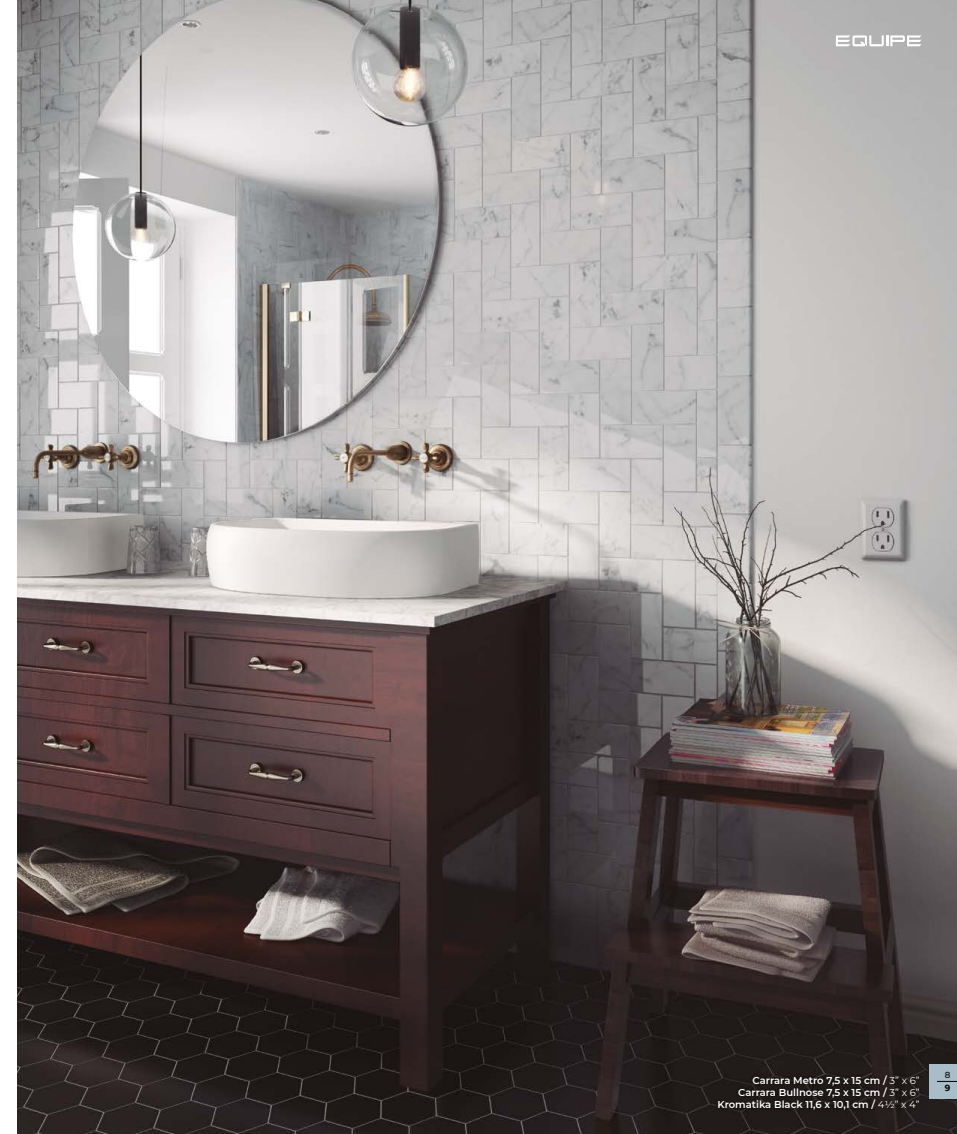
<style>
.page{position:relative;width:957px;height:1134px;background:#fff}
.page>*{position:absolute;margin:0;border:0;box-sizing:border-box;transform-origin:0 0}
.t1{font:600 10px/12px "Montserrat";color:#fff;text-align:right}
.t2{font:700 8.75px "Montserrat";color:#000}
.t3{font:500 8.75px "Montserrat";color:#000}
.s1{font-weight:400}
</style>
<div class="page">
<img style="left:18px;top:0;width:939px;height:1134px">
<div style="left:715px;top:1072px;width:207px;height:41px;background:#000;opacity:.75"></div>
<div style="left:929px;top:1064px;width:28px;height:34px;background:#a8bdc7"></div>
<svg style="left:937px;top:1081px;width:20px;height:1px"></svg>
<svg style="left:836px;top:35px;width:85px;height:11px"></svg>
<p class="t3" style="left:944px;top:1068px;width:7px">8</p>
<p class="t1" style="left:717px;top:1074px;width:203px">Carrara Metro 7,5 x 15 cm / <span class="s1">3” x 6”<br></span>Carrara Bullnose 7,5 x 15 cm / <span class="s1">3” x 6”<br></span>Kromatika Black 11,6 x 10,1 cm / <span class="s1">41/2” x 4”</span></p>
<p class="t2" style="left:944px;top:1082px;width:7px">9</p>
</div>
